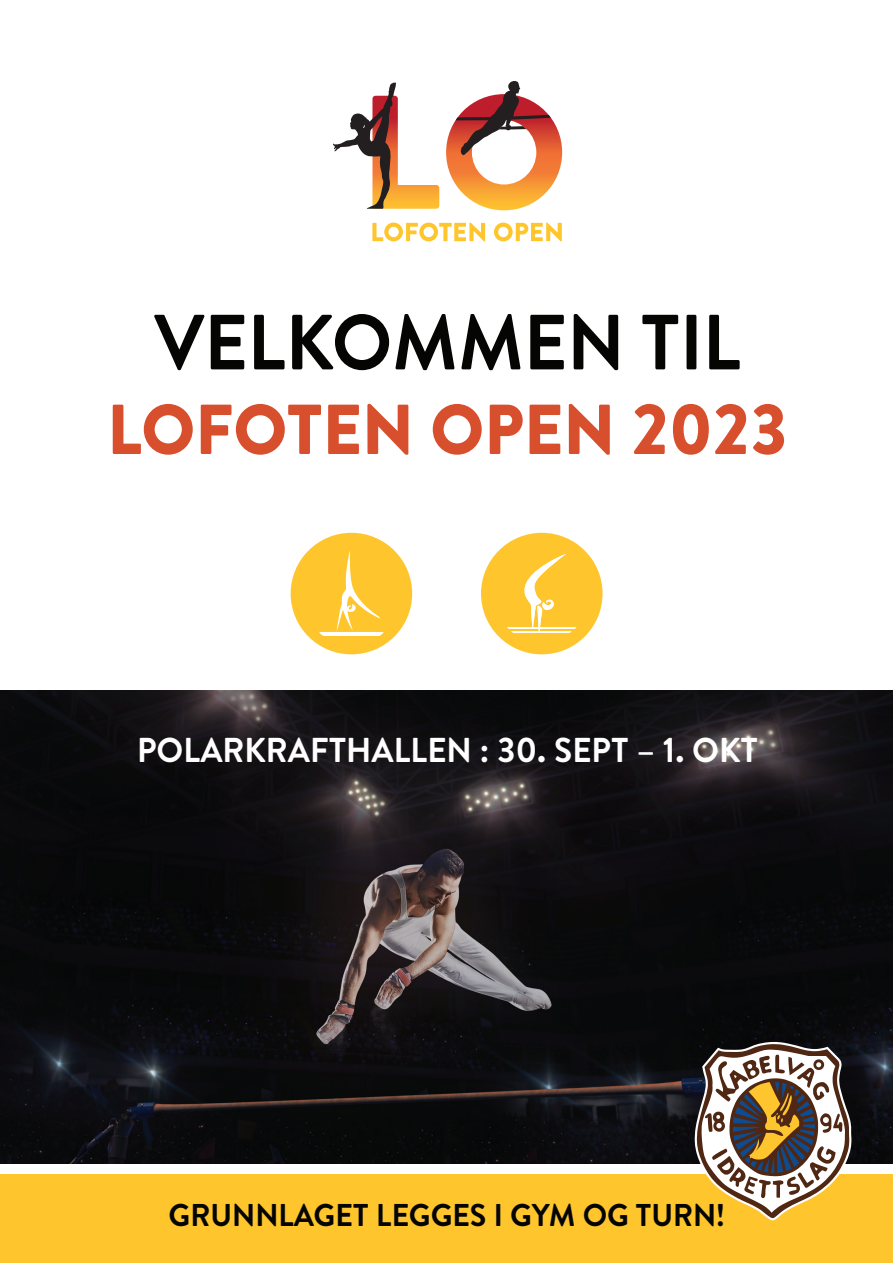
<style>
.page{position:relative;width:893px;height:1263px;background:#fff}
.page>*{position:absolute;margin:0;border:0;box-sizing:border-box;transform-origin:0 0}
.t1{font:700 78px "Brandon Text";color:#050504}
.t2{font:900 70.5px "Brandon Text";color:#d84f2e}
.t3{font:700 34.5px "Brandon Text";color:#fff}
.t4{font:700 31.5px "Brandon Text";color:#050504}
</style>
<div class="page">
<img style="left:0;top:690px;width:893px;height:474px">
<div style="left:0;top:1172px;width:893px;height:91px;background:#fec52c"></div>
<div style="left:291px;top:533px;width:121px;height:121px;background:#fec52c;border-radius:50%"></div>
<svg style="left:319px;top:551px;width:65px;height:85px"></svg>
<div style="left:481px;top:533px;width:122px;height:121px;background:#fec52c;border-radius:50%"></div>
<svg style="left:507px;top:554px;width:69px;height:79px"></svg>
<div style="left:0;top:1164px;width:893px;height:9px;background:#fff"></div>
<svg style="left:695px;top:1042px;width:156px;height:178px"></svg>
<svg style="left:372px;top:223px;width:113px;height:18px"></svg>
<svg style="left:494px;top:223px;width:68px;height:18px"></svg>
<svg style="left:333px;top:82px;width:106px;height:127px"></svg>
<svg style="left:446px;top:81px;width:116px;height:129px"></svg>
<h1 class="t1" style="left:154px;top:288px;width:588px">VELKOMMEN TIL</h1>
<h2 class="t2" style="left:107px;top:380px;width:682px">LOFOTEN OPEN 2023</h2>
<p class="t3" style="left:137px;top:726px;width:623px">POLARKRAFTHALLEN : 30. SEPT – 1. OKT</p>
<p class="t4" style="left:169px;top:1193px;width:557px">GRUNNLAGET LEGGES I GYM OG TURN!</p>
</div>
